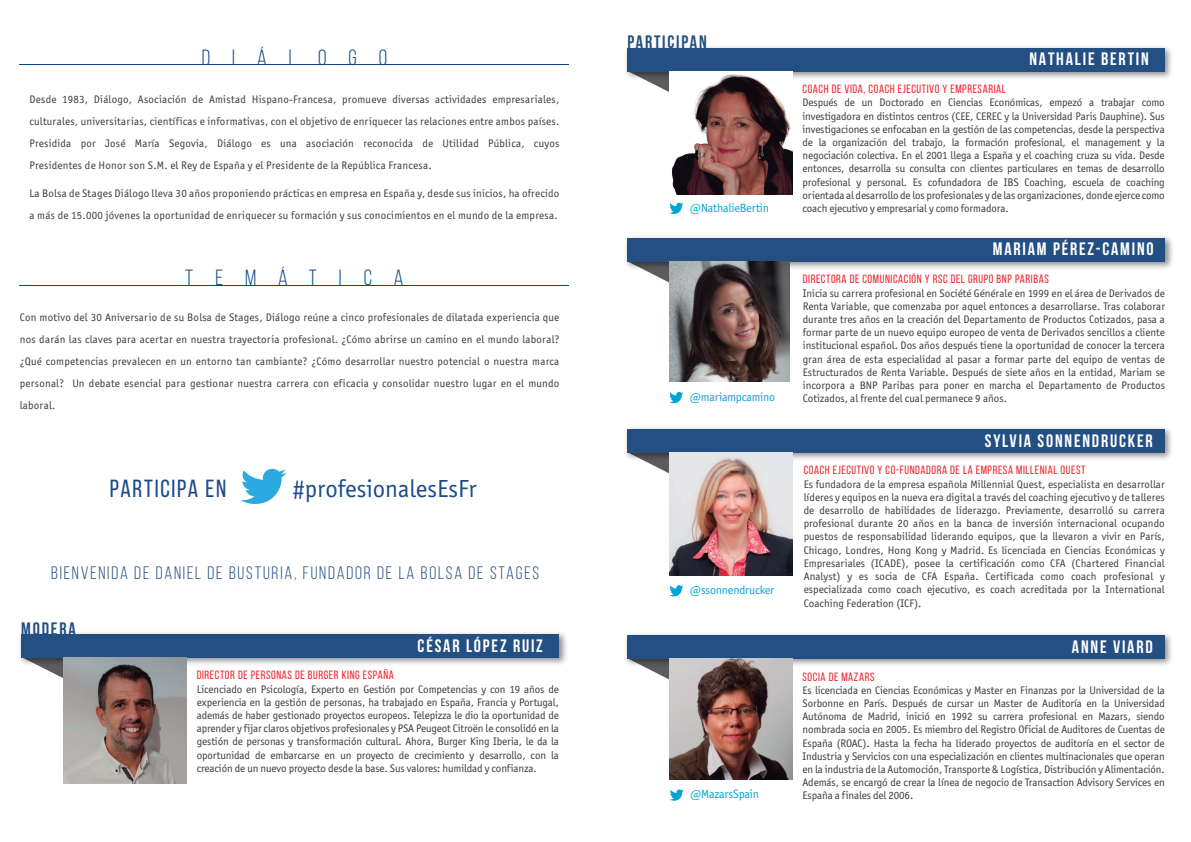
<style>
.page{position:relative;width:1191px;height:842px;background:#fff}
.page>*{position:absolute;margin:0;border:0;box-sizing:border-box;transform-origin:0 0}
.t1{font:24.8px "Officina Sans ITC";color:#1b4b8a}
.t2{font:24.8px "Bebas Neue";letter-spacing:.07em;color:#1b4b8a}
.t3{font:22px "Bebas Neue";letter-spacing:1em;color:#0d4884}
.t4{font:700 18px "Bebas Neue";letter-spacing:.1em;color:#fff}
.t5{font:18px "Bebas Neue";letter-spacing:.1em;color:#244f83}
.t6{font:700 18px "Bebas Neue";letter-spacing:.1em;color:#244f83}
.t7{font:12px "Bebas Neue";letter-spacing:.05em;color:#ee252e}
.t8{font:12px "Officina Sans ITC";letter-spacing:-.015em;color:#00a5d6}
.t9{font:11px/13.2px "Officina Sans ITC";letter-spacing:.015em;color:#3b393e;text-align:justify}
</style>
<div class="page">
<svg style="left:653px;top:84px;width:16px;height:8px"></svg>
<img style="left:625px;top:46px;width:546px;height:38px">
<div style="left:627px;top:48px;width:537px;height:23px;background:#244f83"></div>
<svg style="left:669px;top:203px;width:14px;height:11px"></svg>
<svg style="left:47px;top:670px;width:17px;height:8px"></svg>
<img style="left:19px;top:632px;width:547px;height:38px">
<div style="left:21px;top:634px;width:538px;height:23px;background:#244f83"></div>
<hr style="left:20px;top:65px;width:549px;height:1px;background:#0d4884">
<hr style="left:20px;top:285px;width:549px;height:1px;background:#0d4884">
<svg style="left:241px;top:469px;width:45px;height:35px"></svg>
<img style="left:64px;top:657px;width:123px;height:126px">
<svg style="left:652px;top:274px;width:17px;height:9px"></svg>
<img style="left:625px;top:236px;width:547px;height:38px">
<div style="left:627px;top:238px;width:538px;height:23px;background:#244f83"></div>
<svg style="left:669px;top:392px;width:14px;height:11px"></svg>
<img style="left:669px;top:261px;width:120px;height:121px">
<img style="left:669px;top:71px;width:123px;height:123px">
<svg style="left:654px;top:672px;width:15px;height:8px"></svg>
<img style="left:625px;top:633px;width:546px;height:39px">
<div style="left:627px;top:635px;width:537px;height:24px;background:#244f83"></div>
<svg style="left:653px;top:465px;width:16px;height:8px"></svg>
<img style="left:625px;top:427px;width:546px;height:38px">
<div style="left:627px;top:429px;width:537px;height:24px;background:#244f83"></div>
<svg style="left:670px;top:789px;width:13px;height:12px"></svg>
<svg style="left:669px;top:585px;width:14px;height:11px"></svg>
<img style="left:669px;top:453px;width:123px;height:122px">
<img style="left:669px;top:659px;width:123px;height:121px">
<h2 class="t3" style="left:202px;top:45px;width:187px">DIÁLOGO</h2>
<p class="t9" style="left:30px;top:89px;width:531px;line-height:22px">Desde 1983, Diálogo, Asociación de Amistad Hispano-Francesa, promueve diversas actividades empresariales, culturales, universitarias, científicas e informativas, con el objetivo de enriquecer las relaciones entre ambos países.<br>Presidida por José María Segovia, Diálogo es una asociación reconocida de Utilidad Pública, cuyos Presidentes de Honor son S.M. el Rey de España y el Presidente de la República Francesa.</p>
<p class="t9" style="left:30px;top:183px;width:531px;line-height:22px">La Bolsa de Stages Diálogo lleva 30 años proponiendo prácticas en empresa en España y, desde sus inicios, ha ofrecido a más de 15.000 jóvenes la oportunidad de enriquecer su formación y sus conocimientos en el mundo de la empresa.</p>
<h2 class="t3" style="left:185px;top:265px;width:220px">TEMÁTICA</h2>
<p class="t9" style="left:20px;top:306px;width:541px;line-height:22px">Con motivo del 30 Aniversario de su Bolsa de Stages, Diálogo reúne a cinco profesionales de dilatada experiencia que nos darán las claves para acertar en nuestra trayectoria profesional. ¿Cómo abrirse un camino en el mundo laboral? ¿Qué competencias prevalecen en un entorno tan cambiante? ¿Cómo desarrollar nuestro potencial o nuestra marca personal? Un debate esencial para gestionar nuestra carrera con eficacia y consolidar nuestro lugar en el mundo laboral.</p>
<h1 class="t2" style="left:110px;top:475px;width:118px">PARTICIPA EN</h1>
<h1 class="t1" style="left:292px;top:475px;width:186px">#profesionalesEsFr</h1>
<h3 class="t5" style="left:51px;top:563px;width:489px">BIENVENIDA DE DANIEL DE BUSTURIA, FUNDADOR DE LA BOLSA DE STAGES</h3>
<h3 class="t6" style="left:21px;top:618px;width:56px">MODERA</h3>
<h3 class="t4" style="left:417px;top:635px;width:127px">CÉSAR LÓPEZ RUIZ</h3>
<p class="t7" style="left:197px;top:669px;width:199px">DIRECTOR DE PERSONAS DE BURGER KING ESPAÑA</p>
<p class="t9" style="left:197px;top:682px;width:364px">Licenciado en Psicología, Experto en Gestión por Competencias y con 19 años de experiencia en la gestión de personas, ha trabajado en España, Francia y Portugal, además de haber gestionado proyectos europeos. Telepizza le dio la oportunidad de aprender y fijar claros objetivos profesionales y PSA Peugeot Citroën le consolidó en la gestión de personas y transformación cultural. Ahora, Burger King Iberia, le da la oportunidad de embarcarse en un proyecto de crecimiento y desarrollo, con la creación de un nuevo proyecto desde la base. Sus valores: humildad y confianza.</p>
<h3 class="t6" style="left:627px;top:32px;width:81px">PARTICIPAN</h3>
<p class="t8" style="left:690px;top:201px;width:81px">@NathalieBertin</p>
<h3 class="t4" style="left:1029px;top:49px;width:121px">NATHALIE BERTIN</h3>
<p class="t7" style="left:802px;top:82px;width:205px">COACH DE VIDA, COACH EJECUTIVO Y EMPRESARIAL</p>
<p class="t9" style="left:802px;top:96px;width:364px">Después de un Doctorado en Ciencias Económicas, empezó a trabajar como investigadora en distintos centros (CEE, CEREC y la Universidad Paris Dauphine). Sus investigaciones se enfocaban en la gestión de las competencias, desde la perspectiva de la organización del trabajo, la formación profesional, el management y la negociación colectiva. En el 2001 llega a España y el coaching cruza su vida. Desde entonces, desarrolla su consulta con clientes particulares en temas de desarrollo profesional y personal. Es cofundadora de IBS Coaching, escuela de coaching orientada al desarrollo de los profesionales y de las organizaciones, donde ejerce como coach ejecutivo y empresarial y como formadora.</p>
<h3 class="t4" style="left:992px;top:239px;width:162px">MARIAM PÉREZ-CAMINO</h3>
<p class="t7" style="left:803px;top:273px;width:247px">DIRECTORA DE COMUNICACIÓN Y RSC DEL GRUPO BNP PARIBAS</p>
<p class="t9" style="left:803px;top:286px;width:364px">Inicia su carrera profesional en Société Générale en 1999 en el área de Derivados de Renta Variable, que comenzaba por aquel entonces a desarrollarse. Tras colaborar durante tres años en la creación del Departamento de Productos Cotizados, pasa a formar parte de un nuevo equipo europeo de venta de Derivados sencillos a cliente institucional español. Dos años después tiene la oportunidad de conocer la tercera gran área de esta especialidad al pasar a formar parte del equipo de ventas de Estructurados de Renta Variable. Después de siete años en la entidad, Mariam se incorpora a BNP Paribas para poner en marcha el Departamento de Productos</p>
<p class="t8" style="left:689px;top:390px;width:87px">@mariampcamino</p>
<p class="t9" style="left:803px;top:392px;width:206px">Cotizados, al frente del cual permanece 9 años.</p>
<p class="t8" style="left:690px;top:583px;width:86px">@ssonnendrucker</p>
<p class="t8" style="left:690px;top:787px;width:70px">@MazarsSpain</p>
<h3 class="t4" style="left:985px;top:431px;width:169px">SYLVIA SONNENDRUCKER</h3>
<p class="t7" style="left:803px;top:464px;width:283px">COACH EJECUTIVO Y CO-FUNDADORA DE LA EMPRESA MILLENIAL QUEST</p>
<p class="t9" style="left:803px;top:477px;width:362px">Es fundadora de la empresa española Millennial Quest, especialista en desarrollar líderes y equipos en la nueva era digital a través del coaching ejecutivo y de talleres de desarrollo de habilidades de liderazgo. Previamente, desarrolló su carrera profesional durante 20 años en la banca de inversión internacional ocupando puestos de responsabilidad liderando equipos, que la llevaron a vivir en París, Chicago, Londres, Hong Kong y Madrid. Es licenciada en Ciencias Económicas y Empresariales (ICADE), posee la certificación como CFA (Chartered Financial Analyst) y es socia de CFA España. Certificada como coach profesional y especializada como coach ejecutivo, es coach acreditada por la International Coaching Federation (ICF).</p>
<h3 class="t4" style="left:1071px;top:637px;width:82px">ANNE VIARD</h3>
<p class="t7" style="left:802px;top:670px;width:73px">SOCIA DE MAZARS</p>
<p class="t9" style="left:802px;top:683px;width:364px">Es licenciada en Ciencias Económicas y Master en Finanzas por la Universidad de la Sorbonne en París. Después de cursar un Master de Auditoría en la Universidad Autónoma de Madrid, inició en 1992 su carrera profesional en Mazars, siendo nombrada socia en 2005. Es miembro del Registro Oficial de Auditores de Cuentas de España (ROAC). Hasta la fecha ha liderado proyectos de auditoría en el sector de Industria y Servicios con una especialización en clientes multinacionales que operan en la industria de la Automoción, Transporte &amp; Logística, Distribución y Alimentación.<br>Además, se encargó de crear la línea de negocio de Transaction Advisory Services en España a finales del 2006.</p>
</div>
